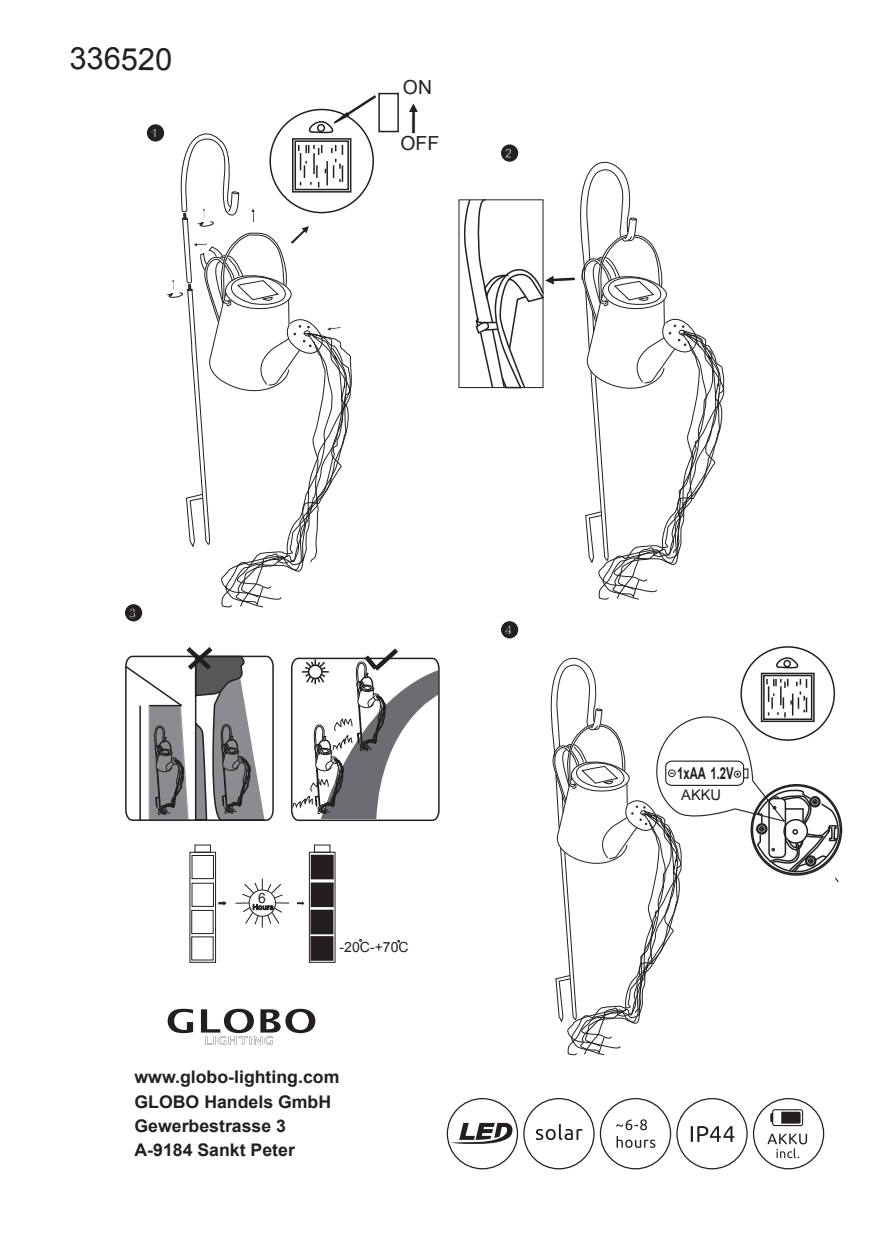
<style>
.page{position:relative;width:893px;height:1234px;background:#fff}
.page>*{position:absolute;margin:0;border:0;box-sizing:border-box;transform-origin:0 0}
.t1{font:30.75px "Arial";color:#231f20}
.t2{font:19.35px "Arial";color:#231f20}
.t3{font:700 17.4px/24.3px "Arial";color:#231f20}
.t4{font:700 16.35px "Arial";color:#231f20;scale:.69 1}
.t5{font:14.7px "Arial";color:#231f20}
.t6{font:13.95px "Arial";color:#231f20}
.t7{font:700 13.2px "Arial";color:#fff}
</style>
<div class="page">
<div style="left:378px;top:93px;width:21px;height:39px;border:2px solid #231f20"></div>
<svg style="left:409px;top:103px;width:10px;height:31px"></svg>
<svg style="left:169px;top:95px;width:207px;height:513px"></svg>
<div style="left:147px;top:124px;width:17px;height:17px;background:#231f20;border-radius:50%"></div>
<svg style="left:501px;top:144px;width:17px;height:18px"></svg>
<div style="left:192px;top:854px;width:22px;height:24px;border:1px solid #231f20"></div>
<div style="left:192px;top:882px;width:22px;height:24px;border:1px solid #231f20"></div>
<div style="left:190px;top:851px;width:26px;height:111px;border:1px solid #231f20"></div>
<div style="left:311px;top:854px;width:23px;height:25px;background:#231f20"></div>
<div style="left:311px;top:882px;width:23px;height:24px;background:#231f20"></div>
<div style="left:310px;top:909px;width:23px;height:25px;background:#231f20"></div>
<div style="left:310px;top:935px;width:23px;height:25px;background:#231f20;border:2px solid #231f20"></div>
<div style="left:309px;top:851px;width:26px;height:111px;border:1px solid #231f20"></div>
<svg style="left:236px;top:878px;width:53px;height:49px"></svg>
<svg style="left:217px;top:901px;width:10px;height:5px"></svg>
<svg style="left:297px;top:901px;width:8px;height:4px"></svg>
<svg style="left:168px;top:1008px;width:25px;height:24px"></svg>
<svg style="left:201px;top:1008px;width:114px;height:36px"></svg>
<svg style="left:125px;top:647px;width:149px;height:174px"></svg>
<svg style="left:291px;top:648px;width:149px;height:173px"></svg>
<svg style="left:741px;top:646px;width:93px;height:94px"></svg>
<svg style="left:551px;top:654px;width:289px;height:401px"></svg>
<div style="left:734px;top:770px;width:7px;height:7px;border:1px solid #231f20;border-radius:50%"></div>
<div style="left:125px;top:604px;width:17px;height:17px;background:#231f20;border-radius:50%"></div>
<div style="left:501px;top:621px;width:17px;height:17px;background:#231f20;border-radius:50%"></div>
<svg style="left:447px;top:1098px;width:377px;height:71px"></svg>
<svg style="left:462px;top:148px;width:263px;height:452px"></svg>
<h1 class="t1" style="left:70px;top:37px;width:104px;rotate:1deg">336520</h1>
<p class="t7" style="left:151px;top:124px;width:9px">1</p>
<p class="t2" style="left:403px;top:73px;width:31px">ON</p>
<p class="t2" style="left:400px;top:130px;width:40px">OFF</p>
<p class="t7" style="left:505px;top:144px;width:9px">2</p>
<p class="t7" style="left:129px;top:603px;width:9px">3</p>
<p class="t7" style="left:505px;top:620px;width:9px">4</p>
<p class="t6" style="left:258px;top:888px;width:9px">6</p>
<p class="t6" style="left:340px;top:936px;width:70px">-20C-+70C</p>
<p class="t3" style="left:134px;top:1064px;width:206px">www.globo-lighting.com<br>GLOBO Handels GmbH<br>Gewerbestrasse 3<br>A-9184 Sankt Peter</p>
<p class="t4" style="left:677px;top:762px;width:83px">1xAA 1.2V</p>
<p class="t5" style="left:681px;top:784px;width:42px">AKKU</p>
</div>
